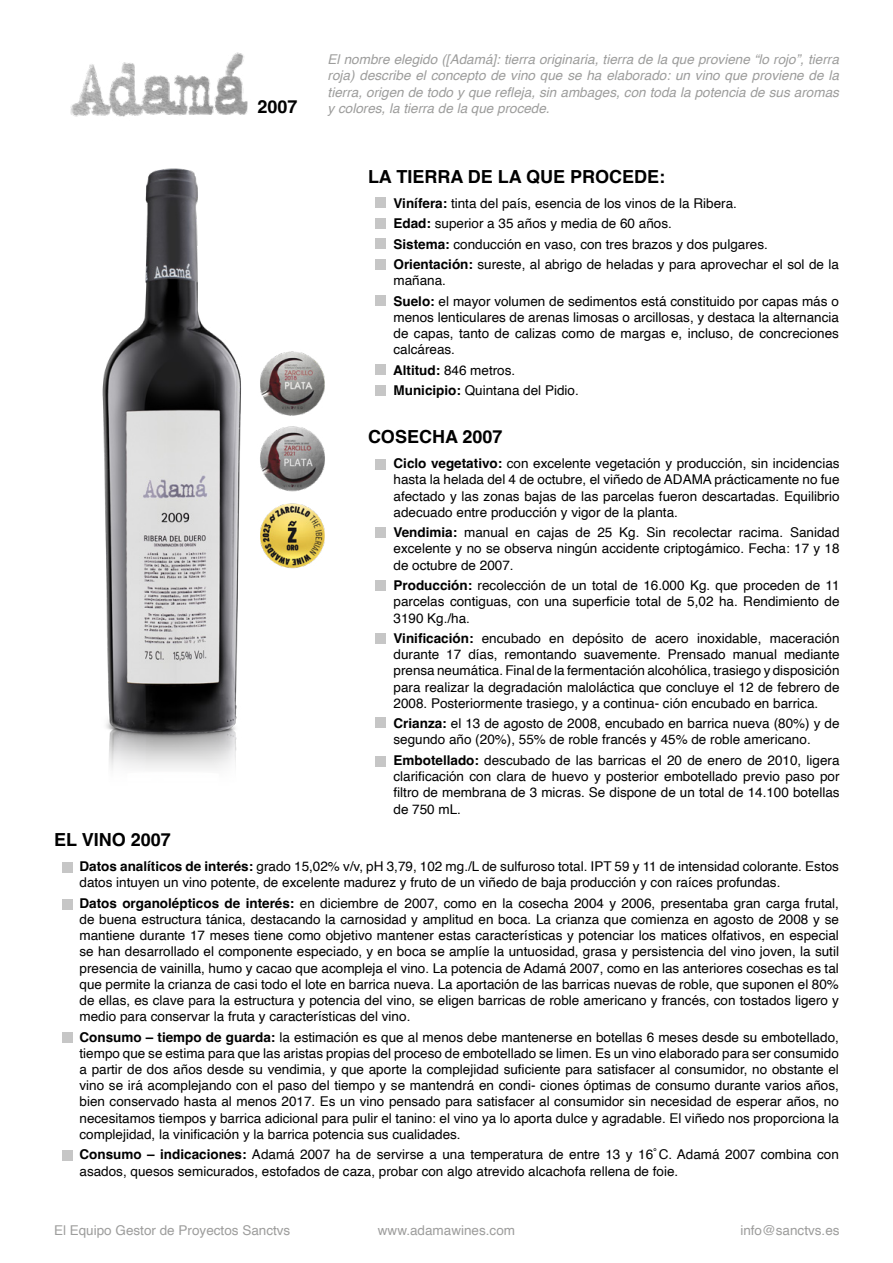
<style>
.page{position:relative;width:893px;height:1263px;background:#fff}
.page>*{position:absolute;margin:0;border:0;box-sizing:border-box;transform-origin:0 0}
.t1{font:700 18px "Helvetica";color:#000}
.t2{font:13.5px/16.2px "Helvetica";color:#000;text-align:justify}
.t3{font:italic 13.5px/16.2px "Helvetica";color:#9d9d9c;text-align:justify}
.t4{font:13.5px "Helvetica";color:#9d9d9c}
.s1{font-weight:700}
</style>
<div class="page">
<img style="left:70px;top:52px;width:178px;height:65px">
<div style="left:375px;top:459px;width:11px;height:10px;background:#c6c6c6"></div>
<div style="left:375px;top:528px;width:11px;height:10px;background:#c6c6c6"></div>
<div style="left:375px;top:580px;width:11px;height:11px;background:#c6c6c6"></div>
<div style="left:375px;top:633px;width:11px;height:10px;background:#c6c6c6"></div>
<div style="left:375px;top:718px;width:11px;height:10px;background:#c6c6c6"></div>
<div style="left:375px;top:757px;width:11px;height:10px;background:#c6c6c6"></div>
<img style="left:102px;top:168px;width:139px;height:601px">
<div style="left:375px;top:198px;width:11px;height:10px;background:#c6c6c6"></div>
<div style="left:375px;top:218px;width:11px;height:10px;background:#c6c6c6"></div>
<div style="left:375px;top:239px;width:11px;height:10px;background:#c6c6c6"></div>
<div style="left:375px;top:259px;width:11px;height:10px;background:#c6c6c6"></div>
<div style="left:375px;top:296px;width:11px;height:10px;background:#c6c6c6"></div>
<div style="left:375px;top:365px;width:11px;height:10px;background:#c6c6c6"></div>
<div style="left:375px;top:385px;width:11px;height:10px;background:#c6c6c6"></div>
<div style="left:63px;top:862px;width:10px;height:10px;background:#c6c6c6"></div>
<div style="left:63px;top:899px;width:10px;height:10px;background:#c6c6c6"></div>
<div style="left:63px;top:1032px;width:10px;height:10px;background:#c6c6c6"></div>
<div style="left:63px;top:1150px;width:10px;height:10px;background:#c6c6c6"></div>
<img style="left:260px;top:351px;width:65px;height:65px">
<img style="left:260px;top:426px;width:65px;height:66px">
<img style="left:260px;top:503px;width:65px;height:66px">
<h1 class="t1" style="left:257px;top:95px;width:42px">2007</h1>
<p class="t3" style="left:328px;top:52px;width:513px">El nombre elegido ([Adamá]: tierra originaria, tierra de la que proviene “lo rojo”, tierra roja) describe el concepto de vino que se ha elaborado: un vino que proviene de la tierra, origen de todo y que refleja, sin ambages, con toda la potencia de sus aromas y colores, la tierra de la que procede.</p>
<h1 class="t1" style="left:368px;top:166px;width:299px">LA TIERRA DE LA QUE PROCEDE:</h1>
<p class="t2" style="left:393px;top:193px;width:447px;line-height:20.4px;text-align:left"><span class="s1">Vinífera:</span> tinta del país, esencia de los vinos de la Ribera.<br><span class="s1">Edad:</span> superior a 35 años y media de 60 años.<br><span class="s1">Sistema:</span> conducción en vaso, con tres brazos y dos pulgares.<br><span class="s1">Orientación:</span> sureste, al abrigo de heladas y para aprovechar el sol de la</p>
<p class="t2" style="left:393px;top:271px;width:447px;line-height:20.4px">mañana.<br><span class="s1">Suelo:</span> el mayor volumen de sedimentos está constituido por capas más o</p>
<p class="t2" style="left:393px;top:309px;width:447px">menos lenticulares de arenas limosas o arcillosas, y destaca la alternancia de capas, tanto de calizas como de margas e, incluso, de concreciones calcáreas.</p>
<p class="t2" style="left:393px;top:360px;width:187px;line-height:20.4px"><span class="s1">Altitud:</span> 846 metros.<br><span class="s1">Municipio:</span> Quintana del Pidio.</p>
<h1 class="t1" style="left:368px;top:426px;width:136px">COSECHA 2007</h1>
<p class="t2" style="left:393px;top:456px;width:448px"><span class="s1">Ciclo vegetativo:</span> con excelente vegetación y producción, sin incidencias hasta la helada del 4 de octubre, el viñedo de ADAMA prácticamente no fue afectado y las zonas bajas de las parcelas fueron descartadas. Equilibrio adecuado entre producción y vigor de la planta.</p>
<p class="t2" style="left:393px;top:525px;width:448px"><span class="s1">Vendimia:</span> manual en cajas de 25 Kg. Sin recolectar racima. Sanidad excelente y no se observa ningún accidente criptogámico. Fecha: 17 y 18 de octubre de 2007.</p>
<p class="t2" style="left:393px;top:578px;width:448px"><span class="s1">Producción:</span> recolección de un total de 16.000 Kg. que proceden de 11 parcelas contiguas, con una superficie total de 5,02 ha. Rendimiento de 3190 Kg./ha.</p>
<p class="t2" style="left:393px;top:630px;width:448px"><span class="s1">Vinificación:</span> encubado en depósito de acero inoxidable, maceración durante 17 días, remontando suavemente. Prensado manual mediante prensa neumática. Final de la fermentación alcohólica, trasiego y disposición para realizar la degradación maloláctica que concluye el 12 de febrero de 2008. Posteriormente trasiego, y a continua- ción encubado en barrica.</p>
<p class="t2" style="left:393px;top:716px;width:448px"><span class="s1">Crianza:</span> el 13 de agosto de 2008, encubado en barrica nueva (80%) y de segundo año (20%), 55% de roble francés y 45% de roble americano.</p>
<p class="t2" style="left:393px;top:752px;width:448px"><span class="s1">Embotellado:</span> descubado de las barricas el 20 de enero de 2010, ligera clarificación con clara de huevo y posterior embotellado previo paso por filtro de membrana de 3 micras. Se dispone de un total de 14.100 botellas de 750 mL.</p>
<h1 class="t1" style="left:54px;top:829px;width:118px">EL VINO 2007</h1>
<p class="t2" style="left:80px;top:859px;width:761px"><span class="s1">Datos analíticos de interés:</span> grado 15,02% v/v, pH 3,79, 102 mg./L de sulfuroso total. IPT 59 y 11 de intensidad colorante. Estos datos intuyen un vino potente, de excelente madurez y fruto de un viñedo de baja producción y con raíces profundas.</p>
<p class="t2" style="left:80px;top:895px;width:761px"><span class="s1">Datos organolépticos de interés:</span> en diciembre de 2007, como en la cosecha 2004 y 2006, presentaba gran carga frutal, de buena estructura tánica, destacando la carnosidad y amplitud en boca. La crianza que comienza en agosto de 2008 y se mantiene durante 17 meses tiene como objetivo mantener estas características y potenciar los matices olfativos, en especial se han desarrollado el componente especiado, y en boca se amplíe la untuosidad, grasa y persistencia del vino joven, la sutil presencia de vainilla, humo y cacao que acompleja el vino. La potencia de Adamá 2007, como en las anteriores cosechas es tal que permite la crianza de casi todo el lote en barrica nueva. La aportación de las barricas nuevas de roble, que suponen el 80% de ellas, es clave para la estructura y potencia del vino, se eligen barricas de roble americano y francés, con tostados ligero y medio para conservar la fruta y características del vino.</p>
<p class="t2" style="left:80px;top:1029px;width:761px"><span class="s1">Consumo – tiempo de guarda:</span> la estimación es que al menos debe mantenerse en botellas 6 meses desde su embotellado, tiempo que se estima para que las aristas propias del proceso de embotellado se limen. Es un vino elaborado para ser consumido a partir de dos años desde su vendimia, y que aporte la complejidad suficiente para satisfacer al consumidor, no obstante el vino se irá acomplejando con el paso del tiempo y se mantendrá en condi- ciones óptimas de consumo durante varios años, bien conservado hasta al menos 2017. Es un vino pensado para satisfacer al consumidor sin necesidad de esperar años, no necesitamos tiempos y barrica adicional para pulir el tanino: el vino ya lo aporta dulce y agradable. El viñedo nos proporciona la complejidad, la vinificación y la barrica potencia sus cualidades.</p>
<p class="t2" style="left:80px;top:1147px;width:761px"><span class="s1">Consumo – indicaciones:</span> Adamá 2007 ha de servirse a una temperatura de entre 13 y 16 ̊C. Adamá 2007 combina con asados, quesos semicurados, estofados de caza, probar con algo atrevido alcachofa rellena de foie.</p>
<p class="t4" style="left:54px;top:1220px;width:238px">El Equipo Gestor de Proyectos Sanctvs</p>
<p class="t4" style="left:378px;top:1220px;width:139px">www.adamawines.com</p>
<p class="t4" style="left:740px;top:1220px;width:101px">info@sanctvs.es</p>
</div>
